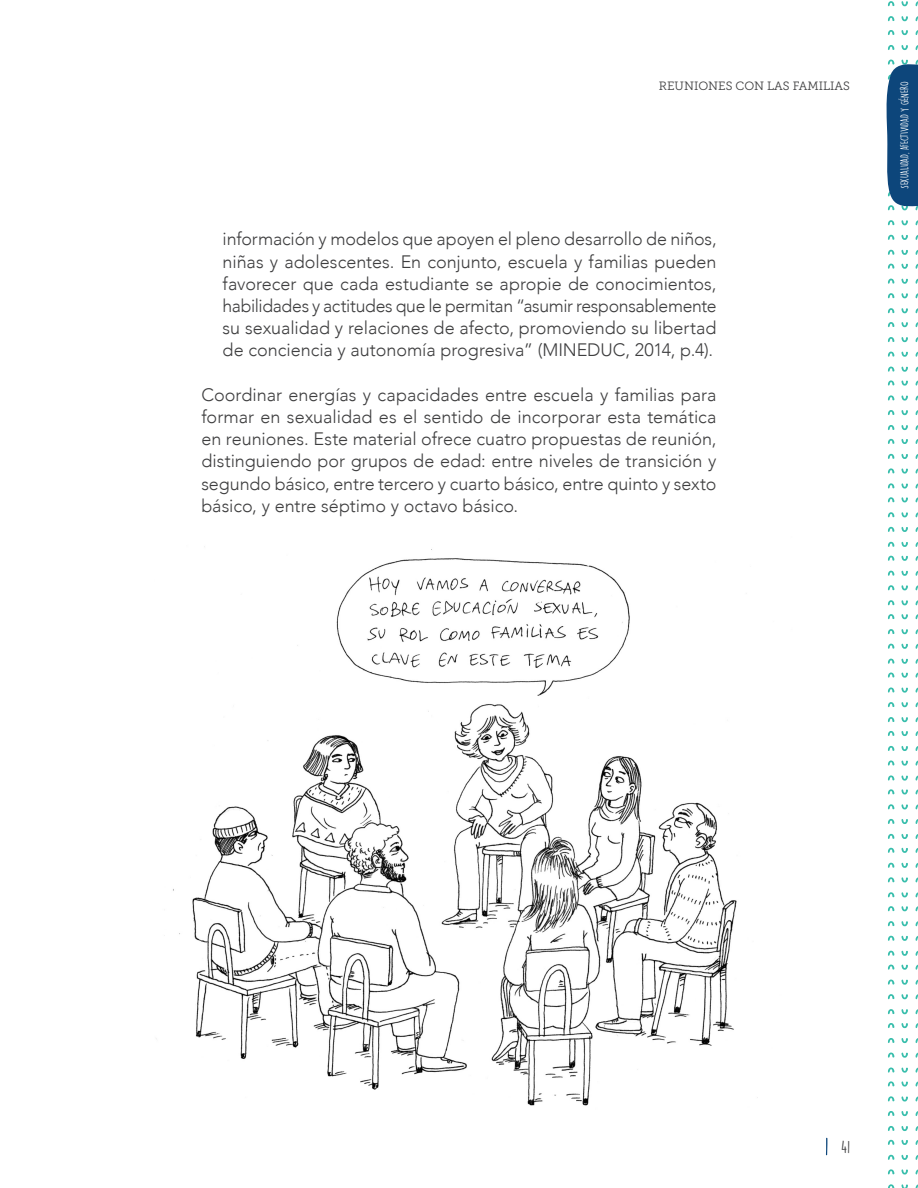
<style>
.page{position:relative;width:918px;height:1188px;background:#fff}
.page>*{position:absolute;margin:0;border:0;box-sizing:border-box;transform-origin:0 0}
.parrafo_general{font:300 18px/22.2px "Avenir";color:#3e3e3f;text-align:justify}
.t1{font:15px "DK Lemon Yellow Sun";color:#3e3e3f}
.t2{font:12px "Museo Slab 300";color:#3e3e3f}
.t3{font:10.5px "DK Lemon Yellow Sun";letter-spacing:-.03em;color:#fff}
</style>
<div class="page">
<svg style="left:888px;top:1px;width:30px;height:1187px"></svg>
<svg style="left:826px;top:1138px;width:1px;height:17px"></svg>
<svg style="left:886px;top:64px;width:32px;height:143px;background:#215686"></svg>
<img style="left:156px;top:546px;width:602px;height:560px">
<p class="t2" style="left:659px;top:79px;width:192px">REUNIONES CON LAS FAMILIAS</p>
<p class="parrafo_general" style="left:223px;top:228px;width:496px">información y modelos que apoyen el pleno desarrollo de niños, niñas y adolescentes. En conjunto, escuela y familias pueden favorecer que cada estudiante se apropie de conocimientos, habilidades y actitudes que le permitan “asumir responsablemente su sexualidad y relaciones de afecto, promoviendo su libertad de conciencia y autonomía progresiva” (MINEDUC, 2014, p.4).</p>
<p class="parrafo_general" style="left:201px;top:384px;width:517px">Coordinar energías y capacidades entre escuela y familias para formar en sexualidad es el sentido de incorporar esta temática en reuniones. Este material ofrece cuatro propuestas de reunión, distinguiendo por grupos de edad: entre niveles de transición y segundo básico, entre tercero y cuarto básico, entre quinto y sexto básico, y entre séptimo y octavo básico.</p>
<p class="t3" style="left:898px;top:189px;width:109px;rotate:-90deg">SEXUALIDAD, AFECTIVIDAD Y GÉNERO</p>
<p class="t1" style="left:841px;top:1138px;width:10px">41</p>
</div>
